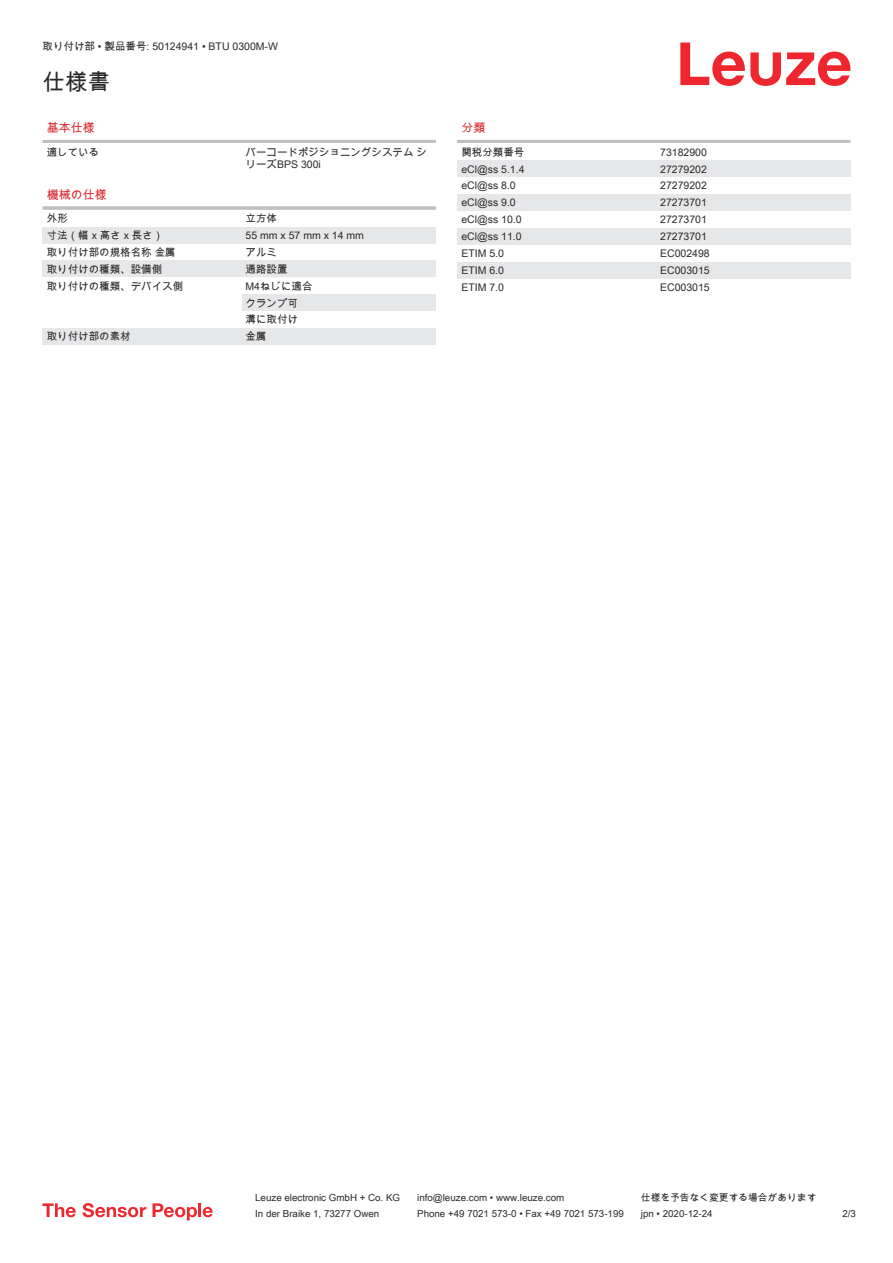
<style>
.page{position:relative;width:893px;height:1263px;background:#fff}
.page>*{position:absolute;margin:0;border:0;box-sizing:border-box;transform-origin:0 0}
.t1{font:22.5px "Arial Unicode MS";color:#2b292a}
.t2{font:12px "Arial Unicode MS";color:#db2a30}
.t3{font:10.5px/17px "Arial Unicode MS";color:#2b292a}
.t4{font:9.75px "Arial Unicode MS";color:#2b292a}
</style>
<div class="page">
<svg style="left:680px;top:43px;width:170px;height:43px"></svg>
<hr style="left:43px;top:140px;width:393px;height:3px;background:#bdbfc1">
<hr style="left:43px;top:206px;width:393px;height:4px;background:#c6c8ca">
<div style="left:43px;top:227px;width:199px;height:17px;background:#e6e7e9"></div>
<div style="left:242px;top:227px;width:194px;height:17px;background:#e6e7e9"></div>
<div style="left:43px;top:261px;width:199px;height:16px;background:#e6e7e9"></div>
<div style="left:242px;top:261px;width:194px;height:16px;background:#e6e7e9"></div>
<div style="left:242px;top:294px;width:194px;height:17px;background:#e6e7e9"></div>
<div style="left:43px;top:328px;width:199px;height:17px;background:#e6e7e9"></div>
<div style="left:242px;top:328px;width:194px;height:17px;background:#e6e7e9"></div>
<hr style="left:457px;top:140px;width:393px;height:3px;background:#bdbfc1">
<div style="left:457px;top:160px;width:200px;height:17px;background:#e6e7e9"></div>
<div style="left:657px;top:160px;width:193px;height:17px;background:#e6e7e9"></div>
<div style="left:457px;top:194px;width:200px;height:17px;background:#e6e7e9"></div>
<div style="left:657px;top:194px;width:193px;height:17px;background:#e6e7e9"></div>
<div style="left:457px;top:228px;width:200px;height:17px;background:#e6e7e9"></div>
<div style="left:657px;top:228px;width:193px;height:17px;background:#e6e7e9"></div>
<div style="left:457px;top:262px;width:200px;height:17px;background:#e6e7e9"></div>
<div style="left:657px;top:262px;width:193px;height:17px;background:#e6e7e9"></div>
<svg style="left:43px;top:1203px;width:33px;height:14px"></svg>
<svg style="left:83px;top:1203px;width:63px;height:14px"></svg>
<svg style="left:153px;top:1203px;width:44px;height:17px"></svg>
<hr style="left:198px;top:1203px;width:3px;height:14px;background:#ed272d">
<svg style="left:203px;top:1207px;width:10px;height:10px"></svg>
<p class="t3" style="left:43px;top:38px;width:237px">取り付け部 • 製品番号: 50124941 • BTU 0300M-W</p>
<h1 class="t1" style="left:43px;top:66px;width:69px">仕様書</h1>
<p class="t2" style="left:47px;top:119px;width:49px">基本仕様</p>
<p class="t3" style="left:47px;top:143px;width:54px">適している</p>
<p class="t3" style="left:246px;top:145px;width:183px;line-height:12.6px">バーコードポジショニングシステム シリーズBPS 300i</p>
<p class="t2" style="left:47px;top:186px;width:61px">機械の仕様</p>
<p class="t3" style="left:47px;top:210px;width:22px">外形</p>
<p class="t3" style="left:246px;top:210px;width:33px">立方体</p>
<p class="t3" style="left:47px;top:226px;width:118px">寸法（幅 x 高さ x 長さ）</p>
<p class="t3" style="left:246px;top:226px;width:120px">55 mm x 57 mm x 14 mm</p>
<p class="t3" style="left:47px;top:243px;width:130px">取り付け部の規格名称 金属</p>
<p class="t3" style="left:246px;top:243px;width:33px">アルミ</p>
<p class="t3" style="left:47px;top:260px;width:117px">取り付けの種類、設備側</p>
<p class="t3" style="left:246px;top:260px;width:43px">通路設置</p>
<p class="t3" style="left:47px;top:277px;width:138px">取り付けの種類、デバイス側</p>
<p class="t3" style="left:246px;top:277px;width:69px">M4ねじに適合クランプ可<br>溝に取付け</p>
<p class="t3" style="left:47px;top:328px;width:85px">取り付け部の素材</p>
<p class="t3" style="left:246px;top:328px;width:22px">金属</p>
<p class="t2" style="left:461px;top:119px;width:25px">分類</p>
<p class="t3" style="left:461px;top:143px;width:64px">関税分類番号</p>
<p class="t3" style="left:660px;top:143px;width:48px">73182900</p>
<p class="t3" style="left:461px;top:160px;width:65px">eCl@ss 5.1.4</p>
<p class="t3" style="left:660px;top:160px;width:48px">27279202</p>
<p class="t3" style="left:461px;top:177px;width:56px">eCl@ss 8.0</p>
<p class="t3" style="left:660px;top:177px;width:48px">27279202</p>
<p class="t3" style="left:461px;top:194px;width:56px">eCl@ss 9.0</p>
<p class="t3" style="left:660px;top:194px;width:48px">27273701</p>
<p class="t3" style="left:461px;top:211px;width:62px">eCl@ss 10.0</p>
<p class="t3" style="left:660px;top:211px;width:48px">27273701</p>
<p class="t3" style="left:461px;top:228px;width:62px">eCl@ss 11.0</p>
<p class="t3" style="left:660px;top:228px;width:48px">27273701</p>
<p class="t3" style="left:461px;top:245px;width:44px">ETIM 5.0</p>
<p class="t3" style="left:660px;top:245px;width:51px">EC002498</p>
<p class="t3" style="left:461px;top:262px;width:44px">ETIM 6.0</p>
<p class="t3" style="left:660px;top:262px;width:51px">EC003015</p>
<p class="t3" style="left:461px;top:278px;width:44px">ETIM 7.0</p>
<p class="t3" style="left:660px;top:278px;width:51px">EC003015</p>
<p class="t4" style="left:255px;top:1191px;width:146px">Leuze electronic GmbH + Co. KG</p>
<p class="t4" style="left:417px;top:1191px;width:149px">info@leuze.com • www.leuze.com</p>
<p class="t4" style="left:641px;top:1191px;width:177px">仕様を予告なく変更する場合があります</p>
<p class="t4" style="left:255px;top:1206px;width:126px">In der Braike 1, 73277 Owen</p>
<p class="t4" style="left:417px;top:1206px;width:208px">Phone +49 7021 573-0 • Fax +49 7021 573-199</p>
<p class="t4" style="left:641px;top:1206px;width:73px">jpn • 2020-12-24</p>
<p class="t4" style="left:842px;top:1206px;width:15px">2 /3</p>
</div>
